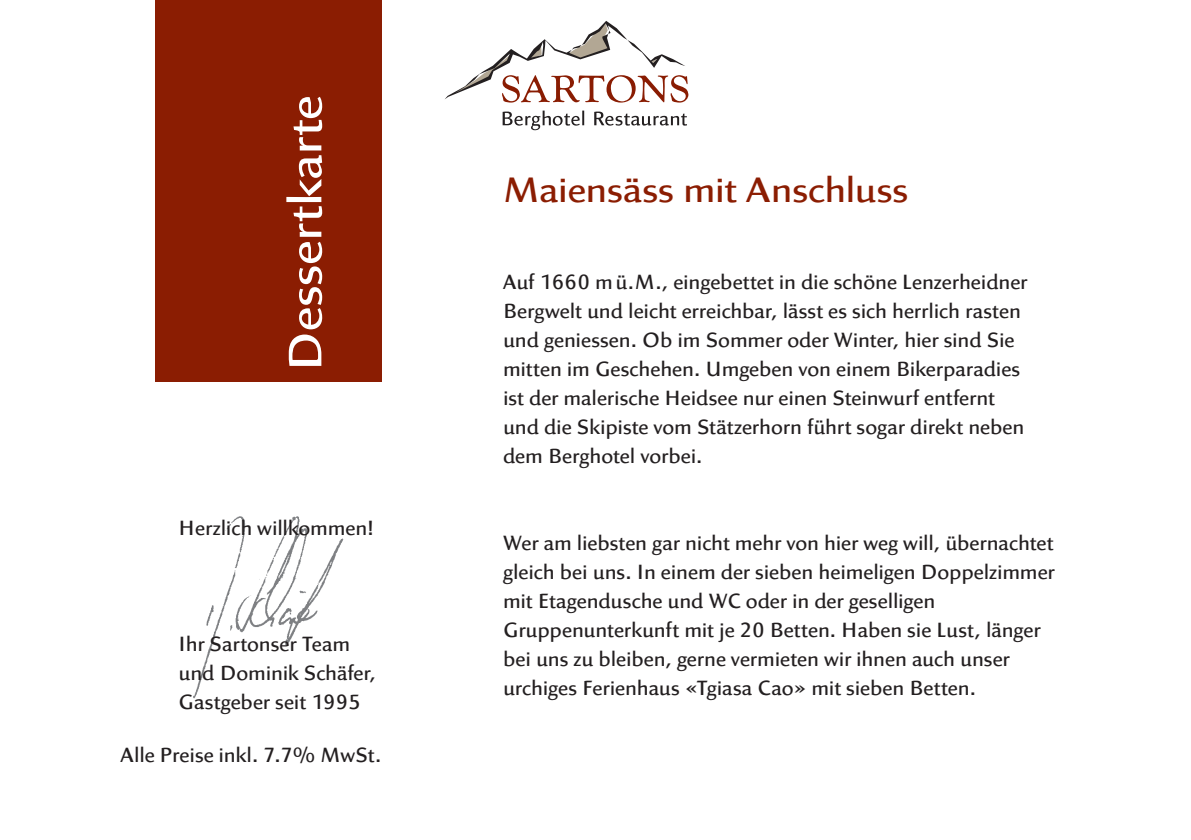
<style>
.page{position:relative;width:1191px;height:840px;background:#fff}
.page>*{position:absolute;margin:0;border:0;box-sizing:border-box;transform-origin:0 0}
.t1{font:300 48px "Linex Sans Std";letter-spacing:-.005em;color:#fff;scale:1.07 1}
.t2{font:300 36px "Linex Sans Std";letter-spacing:-.01em;color:#8b1d02;scale:1.07 1}
.t3{font:300 21px/29px "Linex Sans Std";color:#231f20}
</style>
<div class="page">
<svg style="left:502px;top:110px;width:185px;height:20px"></svg>
<svg style="left:445px;top:21px;width:243px;height:81px"></svg>
<img style="left:193px;top:516px;width:151px;height:183px">
<div style="left:155px;top:0;width:226px;height:381px;background:#8b1d02"></div>
<h1 class="t1" style="left:276px;top:371px;width:259px;rotate:-90deg">Dessertkarte</h1>
<p class="t3" style="left:179px;top:513px;width:196px">Herzlich willkommen!</p>
<p class="t3" style="left:179px;top:629px;width:199px">Ihr Sartonser Team und Dominik Schäfer,<br>Gastgeber seit 1995</p>
<p class="t3" style="left:120px;top:739px;width:262px">Alle Preise inkl. 7.7% MwSt.</p>
<h2 class="t2" style="left:503px;top:168px;width:380px">Maiensäss mit Anschluss</h2>
<p class="t3" style="left:503px;top:267px;width:526px">Auf 1660 m ü.M., eingebettet in die schöne Lenzerheidner Bergwelt und leicht erreichbar, lässt es sich herrlich rasten und geniessen. Ob im Sommer oder Winter, hier sind Sie mitten im Geschehen. Umgeben von einem Bikerparadies ist der malerische Heidsee nur einen Steinwurf entfernt und die Skipiste vom Stätzerhorn führt sogar direkt neben dem Berghotel vorbei.</p>
<p class="t3" style="left:503px;top:528px;width:553px">Wer am liebsten gar nicht mehr von hier weg will, übernachtet gleich bei uns. In einem der sieben heimeligen Doppelzimmer mit Etagendusche und WC oder in der geselligen Gruppenunterkunft mit je 20 Betten. Haben sie Lust, länger bei uns zu bleiben, gerne vermieten wir ihnen auch unser urchiges Ferienhaus «Tgiasa Cao» mit sieben Betten.</p>
</div>
